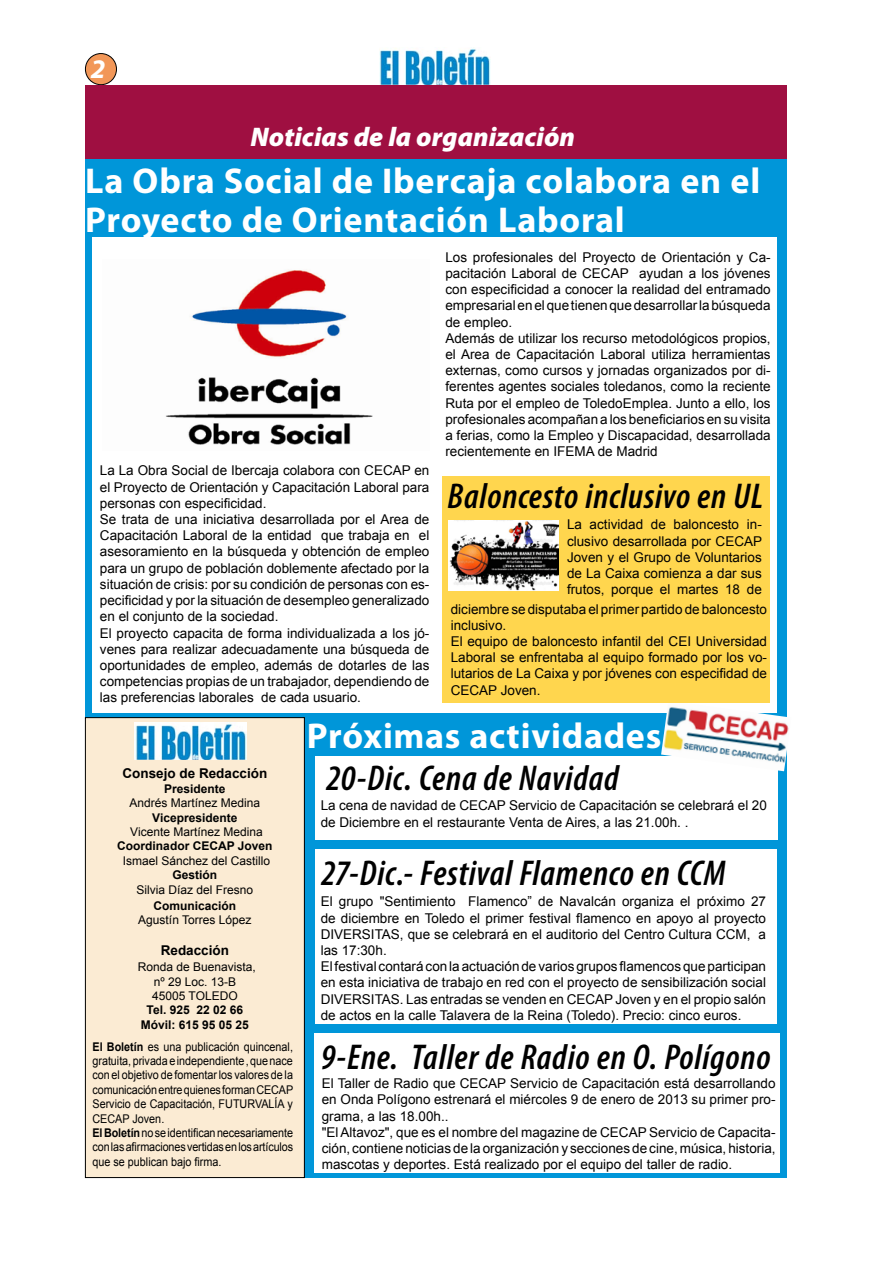
<style>
.page{position:relative;width:893px;height:1263px;background:#fff}
.page>*{position:absolute;margin:0;border:0;box-sizing:border-box;transform-origin:0 0}
.t1{font:italic 600 condensed 36px "Myriad Pro";letter-spacing:.02em;color:#000}
.t2{font:700 36px/39px "Myriad Pro";letter-spacing:.02em;color:#fff}
.t3{font:italic 900 27px "Myriad Pro";color:#fff}
.t4{font:italic 700 27px "Myriad Pro";color:#fff}
.t5{font:13.5px/16.2px "Arial";color:#000}
.t6{font:700 13.5px "Arial";color:#000}
.t7{font:12px/14.4px "Arial";color:#000;scale:.9 1}
.t8{font:12px/14.4px "Arial";color:#000;text-align:center}
.t9{font:700 12px/14.4px "Arial";color:#000;text-align:center}
.s1{font-weight:700}
</style>
<div class="page">
<div style="left:85px;top:54px;width:31px;height:31px;background:#f29758;border-radius:50%"></div>
<div style="left:85px;top:53px;width:32px;height:32px;border:1px solid #000;border-radius:50%"></div>
<img style="left:379px;top:48px;width:111px;height:37px">
<div style="left:85px;top:149px;width:702px;height:1029px;background:#0096d9"></div>
<div style="left:314px;top:1033px;width:466px;height:140px;background:#fff"></div>
<div style="left:85px;top:718px;width:219px;height:459px;background:#fbebd3"></div>
<div style="left:85px;top:717px;width:220px;height:461px;border:1px solid #000"></div>
<img style="left:135px;top:722px;width:111px;height:38px">
<div style="left:92px;top:237px;width:685px;height:475px;background:#fff"></div>
<div style="left:85px;top:85px;width:702px;height:73px;background:#9f0f41"></div>
<div style="left:315px;top:756px;width:462px;height:83px;background:#fff"></div>
<img style="left:661px;top:707px;width:128px;height:64px">
<img style="left:166px;top:270px;width:207px;height:175px">
<div style="left:442px;top:476px;width:328px;height:227px;background:#ffd64e"></div>
<img style="left:449px;top:520px;width:109px;height:71px">
<div style="left:315px;top:849px;width:461px;height:174px;background:#fff"></div>
<h2 class="t4" style="left:91px;top:51px;width:16px">2</h2>
<h2 class="t3" style="left:250px;top:119px;width:326px">Noticias de la organización</h2>
<h1 class="t2" style="left:85px;top:160px;width:677px">La Obra Social de Ibercaja colabora en el<br>Proyecto de Orientación Laboral</h1>
<p class="t5" style="left:100px;top:463px;width:331px">La La Obra Social de Ibercaja colabora con CECAP en el Proyecto de Orientación y Capacitación Laboral para personas con especificidad.<br>Se trata de una iniciativa desarrollada por el Area de Capacitación Laboral de la entidad que trabaja en el asesoramiento en la búsqueda y obtención de empleo para un grupo de población doblemente afectado por la situación de crisis: por su condición de personas con es&shy;pecificidad y por la situación de desempleo generalizado en el conjunto de la sociedad.<br>El proyecto capacita de forma individualizada a los jó&shy;venes para realizar adecuadamente una búsqueda de oportunidades de empleo, además de dotarles de las competencias propias de un trabajador, dependiendo de las preferencias laborales de cada usuario.</p>
<p class="t5" style="left:445px;top:249px;width:327px">Los profesionales del Proyecto de Orientación y Ca&shy;pacitación Laboral de CECAP ayudan a los jóvenes con especificidad a conocer la realidad del entramado empresarial en el que tienen que desarrollar la búsqueda de empleo.<br>Además de utilizar los recurso metodológicos propios, el Area de Capacitación Laboral utiliza herramientas externas, como cursos y jornadas organizados por di&shy;ferentes agentes sociales toledanos, como la reciente Ruta por el empleo de ToledoEmplea. Junto a ello, los profesionales acompañan a los beneficiarios en su visita a ferias, como la Empleo y Discapacidad, desarrollada recientemente en IFEMA de Madrid</p>
<h1 class="t1" style="left:448px;top:474px;width:317px">Baloncesto inclusivo en UL</h1>
<p class="t5" style="left:567px;top:517px;width:197px;text-align:justify">La actividad de baloncesto in&shy;clusivo desarrollada por CECAP Joven y el Grupo de Voluntarios de La Caixa comienza a dar sus frutos, porque el martes 18 de</p>
<p class="t5" style="left:451px;top:601px;width:318px">diciembre se disputaba el primer partido de baloncesto inclusivo.<br>El equipo de baloncesto infantil del CEI Universidad Laboral se enfrentaba al equipo formado por los vo&shy;lutarios de La Caixa y por jóvenes con especifidad de CECAP Joven.</p>
<p class="t6" style="left:122px;top:765px;width:146px">Consejo de Redacción</p>
<p class="t9" style="left:164px;top:782px;width:63px">Presidente</p>
<p class="t8" style="left:130px;top:796px;width:132px">Andrés Martínez Medina</p>
<p class="t9" style="left:152px;top:811px;width:87px">Vicepresidente</p>
<p class="t8" style="left:130px;top:825px;width:134px">Vicente Martínez Medina</p>
<p class="t9" style="left:117px;top:839px;width:157px">Coordinador CECAP Joven</p>
<p class="t8" style="left:123px;top:853px;width:149px">Ismael Sánchez del Castillo</p>
<p class="t9" style="left:173px;top:868px;width:46px">Gestión</p>
<p class="t8" style="left:137px;top:882px;width:118px">Silvia Díaz del Fresno</p>
<p class="t9" style="left:154px;top:899px;width:84px">Comunicación</p>
<p class="t8" style="left:138px;top:913px;width:115px">Agustín Torres López</p>
<p class="t6" style="left:161px;top:941px;width:70px">Redacción</p>
<p class="t8" style="left:138px;top:960px;width:120px">Ronda de Buenavista, nº 29 Loc. 13-B<br>45005 TOLEDO</p>
<p class="t9" style="left:141px;top:1003px;width:110px">Tel. 925 22 02 66<br>Móvil: 615 95 05 25</p>
<p class="t7" style="left:92px;top:1039px;width:225px"><span class="s1">El Boletín</span> es una publicación quincenal, gratuita, privada e independiente , que nace con el objetivo de fomentar los valores de la comunicación entre quienes forman CECAP Servicio de Capacitación, FUTURVALÍA y CECAP Joven.<br><span class="s1">El Boletín</span> no se identifican necesariamente con las afirmaciones vertidas en los artículos que se publican bajo firma.</p>
<h1 class="t2" style="left:307px;top:715px;width:356px">Próximas actividades</h1>
<h1 class="t1" style="left:326px;top:755px;width:294px">20-Dic. Cena de Navidad</h1>
<p class="t5" style="left:321px;top:798px;width:448px">La cena de navidad de CECAP Servicio de Capacitación se celebrará el 20 de Diciembre en el restaurante Venta de Aires, a las 21.00h. .</p>
<h1 class="t1" style="left:321px;top:851px;width:406px">27-Dic.- Festival Flamenco en CCM</h1>
<p class="t5" style="left:321px;top:894px;width:447px">El grupo "Sentimiento Flamenco” de Navalcán organiza el próximo 27 de diciembre en Toledo el primer festival flamenco en apoyo al proyecto DIVERSITAS, que se celebrará en el auditorio del Centro Cultura CCM, a las 17:30h.<br>El festival contará con la actuación de varios grupos flamencos que participan en esta iniciativa de trabajo en red con el proyecto de sensibilización social DIVERSITAS. Las entradas se venden en CECAP Joven y en el propio salón de actos en la calle Talavera de la Reina (Toledo). Precio: cinco euros.</p>
<h1 class="t1" style="left:321px;top:1035px;width:451px">9-Ene. Taller de Radio en O. Polígono</h1>
<p class="t5" style="left:322px;top:1075px;width:455px">El Taller de Radio que CECAP Servicio de Capacitación está desarrollando en Onda Polígono estrenará el miércoles 9 de enero de 2013 su primer pro&shy;grama, a las 18.00h..<br>"El Altavoz", que es el nombre del magazine de CECAP Servicio de Capacita&shy;ción, contiene noticias de la organización y secciones de cine, música, historia, mascotas y deportes. Está realizado por el equipo del taller de radio.</p>
</div>
